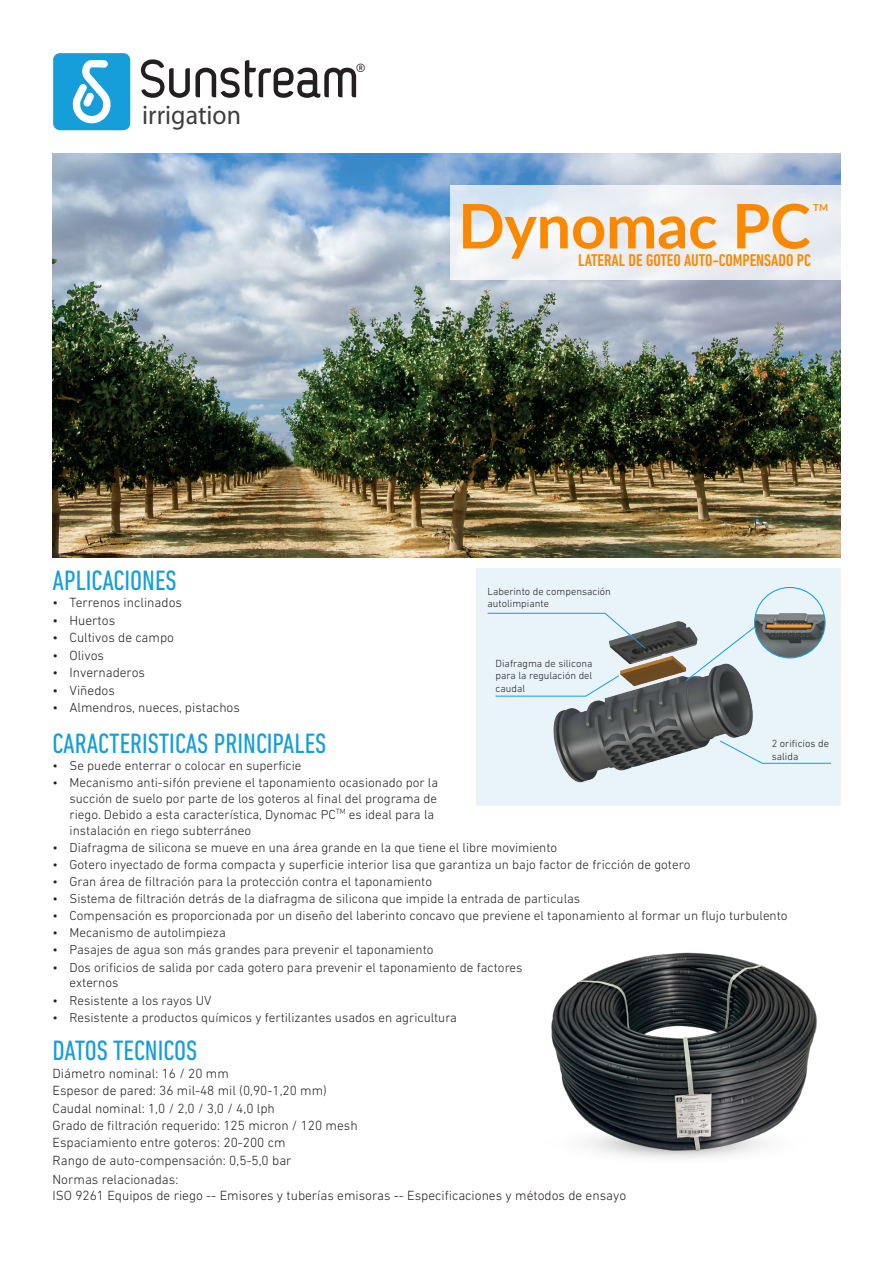
<style>
.page{position:relative;width:893px;height:1263px;background:#fff}
.page>*{position:absolute;margin:0;border:0;box-sizing:border-box;transform-origin:0 0}
.t1{font:700 61.35px "Lato";letter-spacing:-.005em;color:#fa8900}
.t2{font:condensed 28.5px "DIN Next LT Pro";color:#159eda}
.t3{font:27.15px "Myriad Pro";color:#3e3e3f;scale:.95 1}
.t4{font:500 condensed 17.4px "DIN Next LT Pro";letter-spacing:-.005em;color:#fa8900}
.t5{font:300 13.5px/16.2px "DIN Next LT Pro";color:#231f20}
.t6{font:300 13.2px/15.9px "DIN Next LT Pro";color:#231f20}
.t7{font:12.75px "Layar Bahtera Doomsday Condensed";color:#231f20}
.t8{font:300 10.5px/12.6px "DIN Next LT Pro";color:#231f20}
.t9{font:700 9.6px "Lato";color:#fa8900}
</style>
<div class="page">
<img style="left:53px;top:153px;width:787px;height:404px">
<svg style="left:450px;top:185px;width:390px;height:95px;fill:#edeff4"></svg>
<div style="left:476px;top:568px;width:364px;height:238px;background:#e9f3fa"></div>
<img style="left:553px;top:615px;width:218px;height:168px">
<svg style="left:487px;top:613px;width:159px;height:36px"></svg>
<svg style="left:495px;top:675px;width:125px;height:22px"></svg>
<svg style="left:719px;top:740px;width:112px;height:24px"></svg>
<svg style="left:685px;top:623px;width:74px;height:59px"></svg>
<img style="left:551px;top:952px;width:266px;height:207px">
<img style="left:755px;top:587px;width:70px;height:71px;border-radius:35px">
<div style="left:754px;top:587px;width:71px;height:71px;border:1px solid #159eda;border-radius:50%"></div>
<svg style="left:141px;top:59px;width:215px;height:39px"></svg>
<div style="left:53px;top:53px;width:77px;height:77px;background:#159eda;border-radius:7px"></div>
<svg style="left:73px;top:60px;width:38px;height:63px"></svg>
<p class="t3" style="left:142px;top:98px;width:105px">irrigation</p>
<p class="t7" style="left:356px;top:62px;width:11px">®</p>
<p class="t9" style="left:813px;top:200px;width:16px">TM</p>
<p class="t1" style="left:458px;top:181px;width:354px">Dynomac PC</p>
<p class="t4" style="left:578px;top:251px;width:234px">LATERAL DE GOTEO AUTO-COMPENSADO PC</p>
<p class="t2" style="left:53px;top:564px;width:126px">APLICACIONES</p>
<p class="t5" style="left:53px;top:595px;width:131px">• Terrenos inclinados</p>
<p class="t5" style="left:53px;top:612px;width:64px">• Huertos</p>
<p class="t5" style="left:53px;top:629px;width:123px">• Cultivos de campo</p>
<p class="t5" style="left:53px;top:647px;width:53px">• Olivos</p>
<p class="t5" style="left:53px;top:664px;width:94px">• Invernaderos</p>
<p class="t5" style="left:53px;top:682px;width:64px">• Viñedos</p>
<p class="t5" style="left:53px;top:699px;width:189px">• Almendros, nueces, pistachos</p>
<p class="t2" style="left:53px;top:727px;width:275px">CARACTERISTICAS PRINCIPALES</p>
<p class="t6" style="left:53px;top:757px;width:251px">• Se puede enterrar o colocar en superficie</p>
<p class="t6" style="left:70px;top:774px;width:370px;text-indent:-17px">• Mecanismo anti-sifón previene el taponamiento ocasionado por la succión de suelo por parte de los goteros al final del programa de riego. Debido a esta característica, Dynomac PC<sup>TM</sup> es ideal para la instalación en riego subterráneo</p>
<p class="t6" style="left:53px;top:839px;width:506px">• Diafragma de silicona se mueve en una área grande en la que tiene el libre movimiento</p>
<p class="t6" style="left:53px;top:856px;width:639px">• Gotero inyectado de forma compacta y superficie interior lisa que garantiza un bajo factor de fricción de gotero</p>
<p class="t6" style="left:53px;top:873px;width:381px">• Gran área de filtración para la protección contra el taponamiento</p>
<p class="t6" style="left:53px;top:890px;width:529px">• Sistema de filtración detrás de la diafragma de silicona que impide la entrada de particulas</p>
<p class="t6" style="left:53px;top:908px;width:737px">• Compensación es proporcionada por un diseño del laberinto concavo que previene el taponamiento al formar un flujo turbulento</p>
<p class="t6" style="left:53px;top:925px;width:175px">• Mecanismo de autolimpieza</p>
<p class="t6" style="left:53px;top:942px;width:383px">• Pasajes de agua son más grandes para prevenir el taponamiento</p>
<p class="t6" style="left:70px;top:959px;width:455px;text-indent:-17px">• Dos orificios de salida por cada gotero para prevenir el taponamiento de factores externos</p>
<p class="t6" style="left:53px;top:992px;width:160px">• Resistente a los rayos UV</p>
<p class="t6" style="left:53px;top:1009px;width:406px">• Resistente a productos químicos y fertilizantes usados en agricultura</p>
<p class="t2" style="left:53px;top:1034px;width:146px">DATOS TECNICOS</p>
<p class="t5" style="left:53px;top:1065px;width:178px">Diámetro nominal: 16 / 20 mm</p>
<p class="t5" style="left:53px;top:1082px;width:276px">Espesor de pared: 36 mil-48 mil (0,90-1,20 mm)</p>
<p class="t5" style="left:53px;top:1100px;width:224px">Caudal nominal: 1,0 / 2,0 / 3,0 / 4,0 lph</p>
<p class="t5" style="left:53px;top:1117px;width:307px">Grado de filtración requerido: 125 micron / 120 mesh</p>
<p class="t5" style="left:53px;top:1135px;width:235px">Espaciamiento entre goteros: 20-200 cm</p>
<p class="t5" style="left:53px;top:1152px;width:241px">Rango de auto-compensación: 0,5-5,0 bar</p>
<p class="t5" style="left:53px;top:1171px;width:575px">Normas relacionadas:<br>ISO 9261 Equipos de riego -- Emisores y tuberías emisoras -- Especificaciones y métodos de ensayo</p>
<p class="t8" style="left:487px;top:585px;width:125px">Laberinto de compensación autolimpiante</p>
<p class="t8" style="left:496px;top:657px;width:98px;text-align:justify">Diafragma de silicona para la regulación del caudal</p>
<p class="t8" style="left:772px;top:737px;width:59px">2 orificios de salida</p>
</div>
